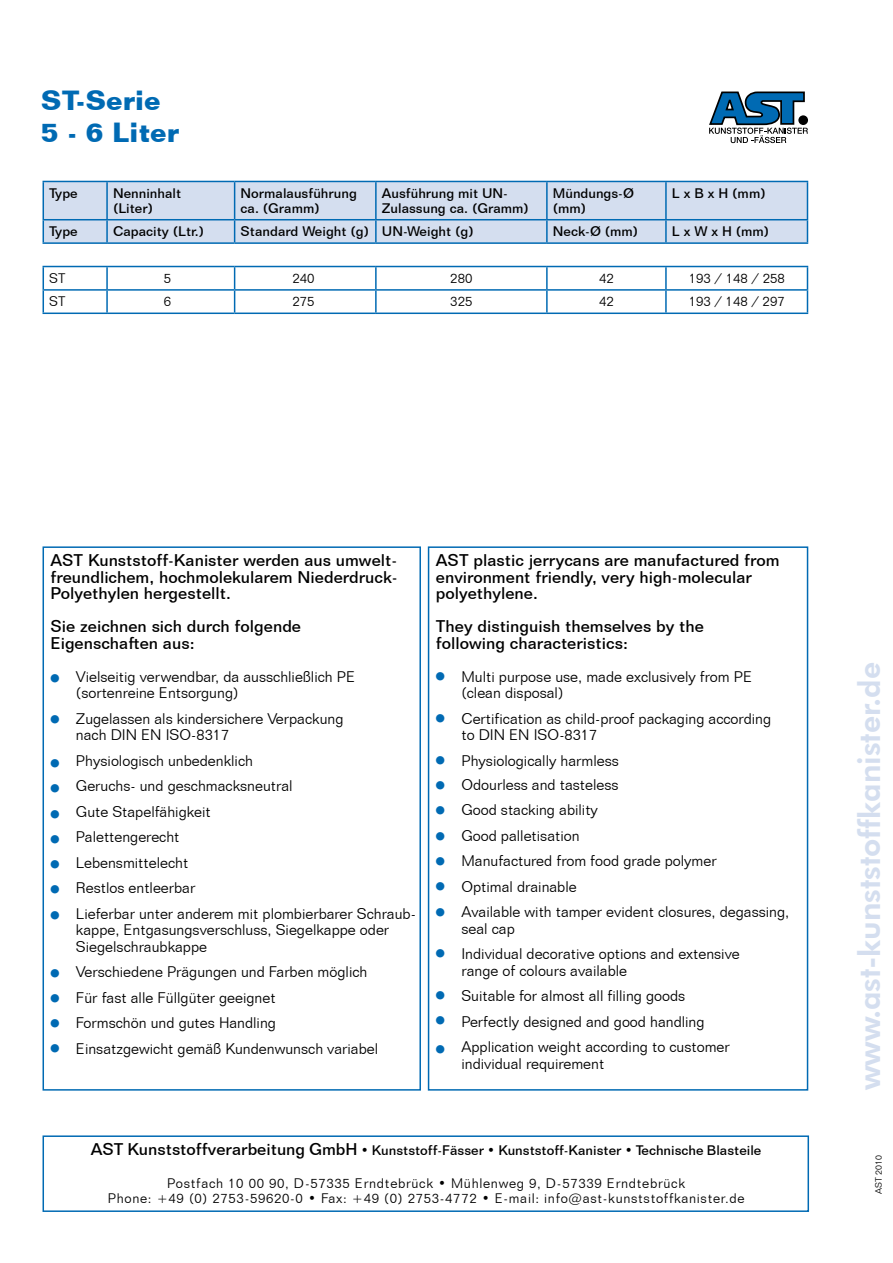
<style>
.page{position:relative;width:893px;height:1263px;background:#fff}
.page>*{position:absolute;margin:0;border:0;box-sizing:border-box;transform-origin:0 0}
.t1{font:800 30px "Futura BT";color:#d4deef}
.t2{font:700 27px/32.4px "Folio BT";color:#006ab3}
.t3{font:500 16.5px/16.5px "Folio BT";color:#000}
.t4{font:300 15px/25.5px "Folio BT";color:#000}
.t5{font:500 13.5px/15px "Folio BT";color:#000}
.t6{font:300 13.5px/15px "Folio BT";letter-spacing:.05em;color:#000;text-align:center}
.t7{font:300 13.5px "Folio BT";color:#000}
.t8{font:9px "Zapf Dingbats IT Cby BT";color:#006ab3}
.t9{font:300 9px "Folio BT";color:#000}
.s1{font-size:16.5px}
</style>
<div class="page">
<div style="left:428px;top:546px;width:380px;height:544px;border:2px solid #006ab3"></div>
<div style="left:43px;top:1135px;width:766px;height:77px;border:2px solid #006ab3"></div>
<div style="left:44px;top:182px;width:763px;height:60px;background:#d4deef"></div>
<hr style="left:43px;top:181px;width:64px;height:1px;background:#006ab3">
<hr style="left:43px;top:182px;width:1px;height:37px;background:#006ab3">
<hr style="left:107px;top:181px;width:128px;height:1px;background:#006ab3">
<hr style="left:106px;top:182px;width:2px;height:37px;background:#006ab3">
<hr style="left:235px;top:181px;width:141px;height:1px;background:#006ab3">
<hr style="left:234px;top:182px;width:1px;height:37px;background:#006ab3">
<hr style="left:376px;top:181px;width:171px;height:1px;background:#006ab3">
<hr style="left:375px;top:182px;width:2px;height:37px;background:#006ab3">
<hr style="left:547px;top:181px;width:119px;height:1px;background:#006ab3">
<hr style="left:546px;top:182px;width:2px;height:37px;background:#006ab3">
<hr style="left:666px;top:181px;width:142px;height:1px;background:#006ab3">
<hr style="left:665px;top:182px;width:2px;height:37px;background:#006ab3">
<hr style="left:807px;top:182px;width:1px;height:37px;background:#006ab3">
<hr style="left:43px;top:313px;width:64px;height:1px;background:#006ab3">
<hr style="left:107px;top:313px;width:128px;height:1px;background:#006ab3">
<hr style="left:235px;top:313px;width:141px;height:1px;background:#006ab3">
<hr style="left:376px;top:313px;width:171px;height:1px;background:#006ab3">
<hr style="left:547px;top:313px;width:119px;height:1px;background:#006ab3">
<hr style="left:666px;top:313px;width:142px;height:1px;background:#006ab3">
<svg style="left:43px;top:266px;width:765px;height:47px"></svg>
<hr style="left:43px;top:289px;width:64px;height:2px;background:#006ab3">
<hr style="left:107px;top:289px;width:128px;height:2px;background:#006ab3">
<hr style="left:235px;top:289px;width:141px;height:2px;background:#006ab3">
<hr style="left:376px;top:289px;width:171px;height:2px;background:#006ab3">
<hr style="left:547px;top:289px;width:119px;height:2px;background:#006ab3">
<hr style="left:666px;top:289px;width:142px;height:2px;background:#006ab3">
<hr style="left:43px;top:219px;width:64px;height:1px;background:#006ab3">
<svg style="left:43px;top:220px;width:1px;height:22px"></svg>
<hr style="left:107px;top:219px;width:128px;height:1px;background:#006ab3">
<hr style="left:106px;top:220px;width:2px;height:22px;background:#006ab3">
<hr style="left:235px;top:219px;width:141px;height:1px;background:#006ab3">
<svg style="left:234px;top:220px;width:1px;height:22px"></svg>
<hr style="left:376px;top:219px;width:171px;height:1px;background:#006ab3">
<hr style="left:375px;top:220px;width:2px;height:22px;background:#006ab3">
<hr style="left:547px;top:219px;width:119px;height:1px;background:#006ab3">
<hr style="left:546px;top:220px;width:2px;height:22px;background:#006ab3">
<hr style="left:666px;top:219px;width:142px;height:1px;background:#006ab3">
<hr style="left:665px;top:220px;width:2px;height:22px;background:#006ab3">
<svg style="left:807px;top:220px;width:1px;height:22px"></svg>
<hr style="left:43px;top:242px;width:64px;height:2px;background:#006ab3">
<hr style="left:107px;top:242px;width:128px;height:2px;background:#006ab3">
<hr style="left:235px;top:242px;width:141px;height:2px;background:#006ab3">
<hr style="left:376px;top:242px;width:171px;height:2px;background:#006ab3">
<hr style="left:547px;top:242px;width:119px;height:2px;background:#006ab3">
<hr style="left:666px;top:242px;width:142px;height:2px;background:#006ab3">
<div style="left:43px;top:546px;width:378px;height:544px;border:2px solid #006ab3"></div>
<svg style="left:709px;top:91px;width:99px;height:52px"></svg>
<h2 class="t2" style="left:41px;top:84px;width:140px">ST-Serie<br>5 - 6 Liter</h2>
<p class="t5" style="left:49px;top:185px;width:30px">Type</p>
<p class="t5" style="left:113px;top:185px;width:70px">Nenninhalt (Liter)</p>
<p class="t5" style="left:241px;top:185px;width:118px">Normalausführung ca. (Gramm)</p>
<p class="t5" style="left:382px;top:185px;width:149px">Ausführung mit UN-<br>Zulassung ca. (Gramm)</p>
<p class="t5" style="left:553px;top:185px;width:83px">Mündungs-Ø (mm)</p>
<p class="t5" style="left:672px;top:185px;width:95px">L x B x H (mm)</p>
<p class="t5" style="left:49px;top:224px;width:30px">Type</p>
<p class="t5" style="left:113px;top:224px;width:93px">Capacity (Ltr.)</p>
<p class="t5" style="left:241px;top:224px;width:235px">Standard Weight (g) UN-Weight (g)</p>
<p class="t5" style="left:553px;top:224px;width:87px">Neck-Ø (mm)</p>
<p class="t5" style="left:672px;top:224px;width:99px">L x W x H (mm)</p>
<p class="t6" style="left:49px;top:270px;width:18px">ST</p>
<p class="t6" style="left:164px;top:270px;width:9px">5</p>
<p class="t6" style="left:292px;top:270px;width:24px">240</p>
<p class="t6" style="left:450px;top:270px;width:24px">280</p>
<p class="t6" style="left:599px;top:270px;width:16px">42</p>
<p class="t7" style="left:689px;top:270px;width:98px">193 / 148 / 258</p>
<p class="t6" style="left:49px;top:294px;width:18px">ST</p>
<p class="t6" style="left:164px;top:294px;width:9px">6</p>
<p class="t6" style="left:292px;top:294px;width:24px">275</p>
<p class="t6" style="left:450px;top:294px;width:24px">325</p>
<p class="t6" style="left:599px;top:294px;width:16px">42</p>
<p class="t7" style="left:689px;top:293px;width:98px">193 / 148 / 297</p>
<p class="t3" style="left:50px;top:552px;width:349px;text-align:justify">AST Kunststoff-Kanister werden aus umwelt&shy;freundlichem, hochmolekularem Niederdruck-Polyethylen hergestellt.</p>
<p class="t3" style="left:50px;top:618px;width:252px">Sie zeichnen sich durch folgende<br>Eigenschaften aus:</p>
<p class="t4" style="left:76px;top:668px;width:281px;line-height:16.5px">Vielseitig verwendbar, da ausschließlich PE (sortenreine Entsorgung)</p>
<p class="t4" style="left:76px;top:710px;width:269px;line-height:16.5px">Zugelassen als kindersichere Verpackung nach DIN EN ISO-8317</p>
<p class="t4" style="left:76px;top:747px;width:341px">Physiologisch unbedenklich<br>Geruchs- und geschmacksneutral<br>Gute Stapelfähigkeit<br>Palettengerecht<br>Lebensmittelecht<br>Restlos entleerbar<br>Lieferbar unter anderem mit plombierbarer Schraub-</p>
<p class="t4" style="left:76px;top:921px;width:315px;line-height:16.5px">kappe, Entgasungsverschluss, Siegelkappe oder<br>Siegelschraubkappe</p>
<p class="t4" style="left:76px;top:959px;width:304px">Verschiedene Prägungen und Farben möglich Für fast alle Füllgüter geeignet<br>Formschön und gutes Handling<br>Einsatzgewicht gemäß Kundenwunsch variabel</p>
<p class="t8" style="left:50px;top:674px;width:10px">●</p>
<p class="t8" style="left:50px;top:715px;width:10px">●</p>
<p class="t8" style="left:50px;top:759px;width:10px">●</p>
<p class="t8" style="left:50px;top:784px;width:10px">●</p>
<p class="t8" style="left:50px;top:809px;width:10px">●</p>
<p class="t8" style="left:50px;top:835px;width:10px">●</p>
<p class="t8" style="left:50px;top:860px;width:10px">●</p>
<p class="t8" style="left:50px;top:885px;width:10px">●</p>
<p class="t8" style="left:50px;top:910px;width:10px">●</p>
<p class="t8" style="left:50px;top:969px;width:10px">●</p>
<p class="t8" style="left:50px;top:994px;width:10px">●</p>
<p class="t8" style="left:50px;top:1019px;width:10px">●</p>
<p class="t8" style="left:50px;top:1044px;width:10px">●</p>
<p class="t3" style="left:436px;top:552px;width:345px">AST plastic jerrycans are manufactured from environment friendly, very high-molecular polyethylene.</p>
<p class="t3" style="left:436px;top:618px;width:270px">They distinguish themselves by the following characteristics:</p>
<p class="t4" style="left:461px;top:668px;width:292px;line-height:16.5px">Multi purpose use, made exclusively from PE (clean disposal)</p>
<p class="t4" style="left:461px;top:710px;width:311px;line-height:16.5px">Certification as child-proof packaging according to DIN EN ISO-8317</p>
<p class="t4" style="left:461px;top:748px;width:159px;line-height:24px">Physiologically harmless<br>Odourless and tasteless</p>
<p class="t4" style="left:461px;top:797px;width:329px">Good stacking ability<br>Good palletisation<br>Manufactured from food grade polymer<br>Optimal drainable<br>Available with tamper evident closures, degassing,</p>
<p class="t4" style="left:461px;top:915px;width:280px">seal cap<br>Individual decorative options and extensive</p>
<p class="t4" style="left:461px;top:957px;width:270px">range of colours available<br>Suitable for almost all filling goods Perfectly designed and good handling Application weight according to customer</p>
<p class="t4" style="left:461px;top:1050px;width:144px">individual requirement</p>
<p class="t8" style="left:436px;top:672px;width:10px">●</p>
<p class="t8" style="left:436px;top:714px;width:10px">●</p>
<p class="t8" style="left:436px;top:755px;width:10px">●</p>
<p class="t8" style="left:436px;top:781px;width:10px">●</p>
<p class="t8" style="left:436px;top:806px;width:10px">●</p>
<p class="t8" style="left:436px;top:831px;width:10px">●</p>
<p class="t8" style="left:436px;top:857px;width:10px">●</p>
<p class="t8" style="left:436px;top:882px;width:10px">●</p>
<p class="t8" style="left:436px;top:907px;width:10px">●</p>
<p class="t8" style="left:436px;top:949px;width:10px">●</p>
<p class="t8" style="left:436px;top:991px;width:10px">●</p>
<p class="t8" style="left:436px;top:1016px;width:10px">●</p>
<p class="t8" style="left:436px;top:1044px;width:10px">●</p>
<p class="t5" style="left:91px;top:1143px;width:672px"><span class="s1">AST Kunststoffverarbeitung GmbH</span> • Kunststoff-Fässer • Kunststoff-Kanister • Technische Blasteile</p>
<p class="t6" style="left:108px;top:1175px;width:638px">Postfach 10 00 90, D-57335 Erndtebrück • Mühlenweg 9, D-57339 Erndtebrück<br>Phone: +49 (0) 2753-59620-0 • Fax: +49 (0) 2753-4772 • E-mail: info@ast-kunststoffkanister.de</p>
<h1 class="t1" style="left:851px;top:1090px;width:430px;rotate:-90deg">www.ast-kunststoffkanister.de</h1>
<p class="t9" style="left:873px;top:1194px;width:40px;rotate:-90deg">AST 2010</p>
</div>
